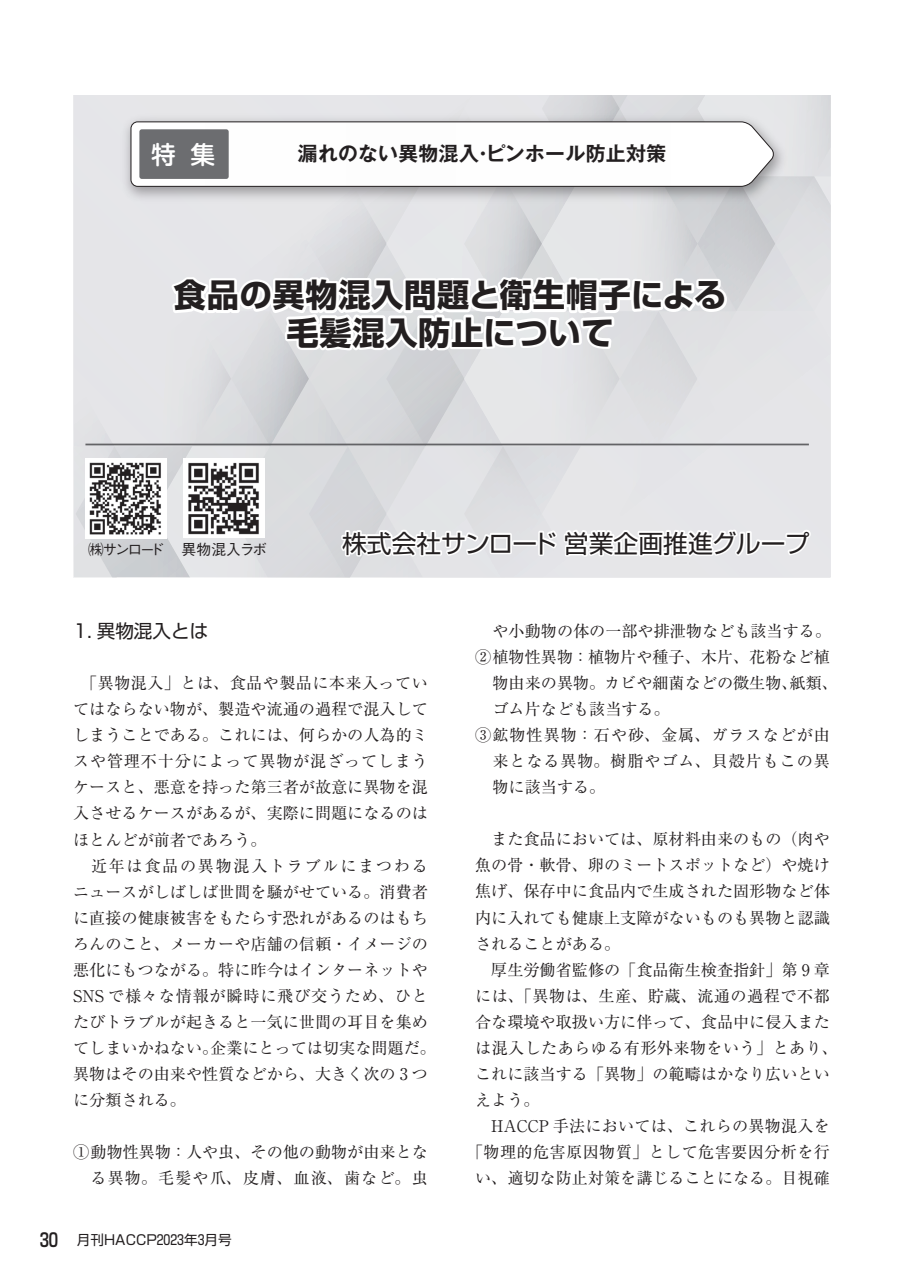
<style>
.page{position:relative;width:903px;height:1275px;background:#fff}
.page>*{position:absolute;margin:0;border:0;box-sizing:border-box;transform-origin:0 0}
.t1{font:700 32.2px/37.3px "Shin Go Pro";letter-spacing:.02em;color:#231f20;text-align:center}
.t2{font:24.85px "Shin Go Pro";color:#231f20}
.t3{font:500 24.85px "UD Shin M Go Pro";color:#fff}
.t4{font:700 19.78px "Gothic MB101 Pro De";letter-spacing:.02em;color:#231f20}
.t5{font:18.55px "Shin Go Pro";color:#231f20}
.t6{font:16.1px/26.1px "Ryumin Pro";color:#231f20}
.t7{font:16.1px "Ryumin Pro";letter-spacing:.025em;color:#231f20}
.t8{font:16.1px "Ryumin Pro";letter-spacing:.03em;color:#231f20}
.t9{font:16.1px "Ryumin Pro";letter-spacing:.06em;color:#231f20}
.t10{font:16.1px "Ryumin Pro";letter-spacing:.055em;color:#231f20}
.t11{font:500 14.88px "Gothic BBB Pro";letter-spacing:-.135em;color:#231f20}
.t12{font:13.65px "Shin Go Pro";color:#231f20}
.s1{font-weight:500;font-size:18.55px}
</style>
<div class="page">
<svg style="left:74px;top:95px;width:756px;height:482px"></svg>
<img style="left:183px;top:459px;width:82px;height:78px">
<img style="left:85px;top:459px;width:81px;height:79px">
<h2 class="t3" style="left:151px;top:134px;width:66px">特 集</h2>
<p class="t4" style="left:298px;top:137px;width:370px">漏れのない異物混入・ピンホール防止対策</p>
<h1 class="t1" style="left:174px;top:273px;width:554px">食品の異物混入問題と衛生帽子による毛髪混入防止について</h1>
<p class="t11" style="left:88px;top:537px;width:181px">㈱サンロード 異物混入ラボ</p>
<h2 class="t2" style="left:342px;top:523px;width:469px">株式会社サンロード 営業企画推進グループ</h2>
<p class="t5" style="left:73px;top:616px;width:137px">1. 異物混入とは</p>
<p class="t6" style="left:73px;top:669px;width:364px">　「異物混入」とは、食品や製品に本来入っていてはならない物が、製造や流通の過程で混入してしまうことである。これには、何らかの人為的ミスや管理不十分によって異物が混ざってしまうケースと、悪意を持った第三者が故意に異物を混入させるケースがあるが、実際に問題になるのはほとんどが前者であろう。<br>　近年は食品の異物混入トラブルにまつわるニュースがしばしば世間を騒がせている。消費者に直接の健康被害をもたらす恐れがあるのはもちろんのこと、メーカーや店舗の信頼・イメージの悪化にもつながる。特に昨今はインターネットや<br>SNS で様々な情報が瞬時に飛び交うため、ひとたびトラブルが起きると一気に世間の耳目を集めてしまいかねない。企業にとっては切実な問題だ。異物はその由来や性質などから、大きく次の 3 つに分類される。</p>
<p class="t6" style="left:73px;top:1138px;width:356px;text-align:right">① 動物性異物：人や虫、その他の動物が由来となる異物。毛髪や爪、皮膚、血液、歯など。虫</p>
<p class="t12" style="left:40px;top:1229px;width:194px"><span class="s1">30</span> 月刊HACCP2023年3月号</p>
<p class="t6" style="left:492px;top:617px;width:340px">や小動物の体の一部や排泄物なども該当する。</p>
<p class="t6" style="left:475px;top:643px;width:356px">② 植物性異物：植物片や種子、木片、花粉など植</p>
<p class="t6" style="left:492px;top:669px;width:347px">物由来の異物。カビや細菌などの微生物、紙類、</p>
<p class="t6" style="left:492px;top:695px;width:179px">ゴム片なども該当する。</p>
<p class="t9" style="left:475px;top:722px;width:356px">③ 鉱物性異物：石や砂、金属、ガラスなどが由</p>
<p class="t10" style="left:492px;top:749px;width:339px">来となる異物。樹脂やゴム、貝殻片もこの異</p>
<p class="t6" style="left:492px;top:773px;width:114px">物に該当する。</p>
<p class="t6" style="left:475px;top:825px;width:356px">　また食品においては、原材料由来のもの（肉や</p>
<p class="t6" style="left:475px;top:851px;width:356px">魚の骨・軟骨、卵のミートスポットなど）や焼け</p>
<p class="t6" style="left:475px;top:877px;width:356px">焦げ、保存中に食品内で生成された固形物など体</p>
<p class="t6" style="left:475px;top:903px;width:356px">内に入れても健康上支障がないものも異物と認識</p>
<p class="t6" style="left:475px;top:929px;width:147px">されることがある。</p>
<p class="t6" style="left:475px;top:955px;width:356px">　厚生労働省監修の「食品衛生検査指針」第 9 章</p>
<p class="t8" style="left:475px;top:983px;width:356px">には、「異物は、生産、貯蔵、流通の過程で不都</p>
<p class="t6" style="left:475px;top:1007px;width:356px">合な環境や取扱い方に伴って、食品中に侵入また</p>
<p class="t7" style="left:475px;top:1035px;width:364px">は混入したあらゆる有形外来物をいう」とあり、</p>
<p class="t6" style="left:475px;top:1060px;width:356px">これに該当する「異物」の範疇はかなり広いとい</p>
<p class="t6" style="left:475px;top:1086px;width:66px">えよう。</p>
<p class="t6" style="left:475px;top:1112px;width:356px">　HACCP 手法においては、これらの異物混入を</p>
<p class="t7" style="left:467px;top:1139px;width:364px">「物理的危害原因物質」として危害要因分析を行</p>
<p class="t6" style="left:475px;top:1164px;width:356px">い、適切な防止対策を講じることになる。目視確</p>
</div>
